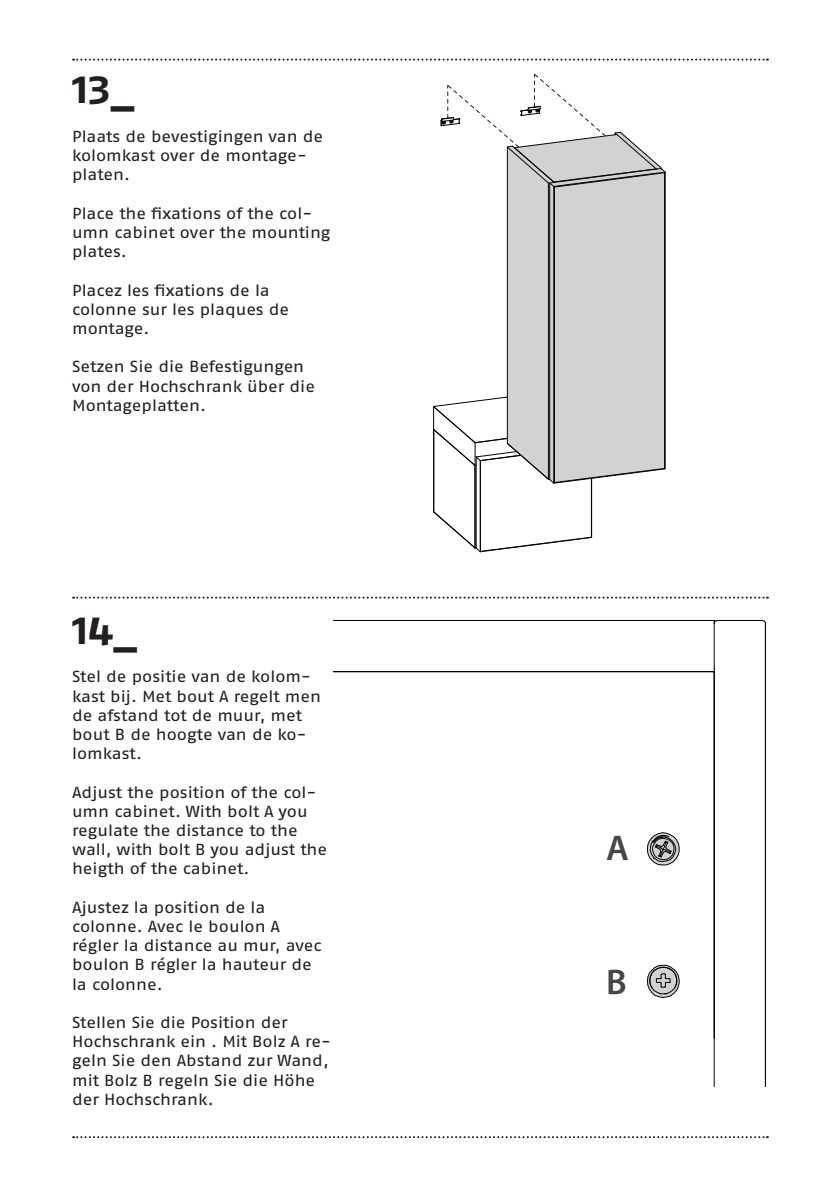
<style>
.page{position:relative;width:840px;height:1191px;background:#fff}
.page>*{position:absolute;margin:0;border:0;box-sizing:border-box;transform-origin:0 0}
.t1{font:40px "Fago Ex Bold Lf";color:#231f20}
.t2{font:600 35.8px "Myriad Pro";color:#454647}
.t3{font:16px/19.2px "Fago Ex Regular Lf";color:#231f20}
</style>
<div class="page">
<svg style="left:73px;top:59px;width:694px;height:2px"></svg>
<svg style="left:73px;top:596px;width:694px;height:2px"></svg>
<svg style="left:73px;top:1136px;width:694px;height:2px"></svg>
<hr style="left:433px;top:430px;width:1px;height:82px;background:#040503">
<hr style="left:474px;top:465px;width:1px;height:82px;background:#040503">
<hr style="left:475px;top:457px;width:1px;height:91px;background:#040503">
<svg style="left:433px;top:510px;width:159px;height:43px"></svg>
<hr style="left:590px;top:478px;width:1px;height:59px;background:#040503">
<hr style="left:479px;top:461px;width:1px;height:90px;background:#040503">
<svg style="left:433px;top:73px;width:233px;height:411px"></svg>
<svg style="left:333px;top:620px;width:433px;height:467px"></svg>
<svg style="left:646px;top:964px;width:33px;height:34px"></svg>
<svg style="left:646px;top:831px;width:33px;height:35px"></svg>
<h1 class="t1" style="left:72px;top:66px;width:64px">13_</h1>
<p class="t3" style="left:72px;top:126px;width:252px">Plaats de bevestigingen van de kolomkast over de montage&shy;platen.</p>
<p class="t3" style="left:72px;top:203px;width:260px">Place the fixations of the col&shy;umn cabinet over the mounting plates.</p>
<p class="t3" style="left:72px;top:280px;width:218px">Placez les fixations de la colonne sur les plaques de montage.</p>
<p class="t3" style="left:72px;top:357px;width:244px">Setzen Sie die Befestigungen von der Hochschrank über die<br>Montageplatten.</p>
<h1 class="t1" style="left:72px;top:606px;width:66px">14_</h1>
<p class="t3" style="left:72px;top:667px;width:250px">Stel de positie van de kolom&shy;kast bij. Met bout A regelt men de afstand tot de muur, met bout B de hoogte van de ko&shy;lomkast.</p>
<p class="t3" style="left:72px;top:782px;width:256px">Adjust the position of the col&shy;umn cabinet. With bolt A you regulate the distance to the wall, with bolt B you adjust the heigth of the cabinet.</p>
<p class="t3" style="left:72px;top:897px;width:251px">Ajustez la position de la colonne. Avec le boulon A régler la distance au mur, avec boulon B régler la hauteur de la colonne.</p>
<p class="t3" style="left:72px;top:1012px;width:260px">Stellen Sie die Position der<br>Hochschrank ein . Mit Bolz A re&shy;geln Sie den Abstand zur Wand, mit Bolz B regeln Sie die Höhe der Hochschrank.</p>
<h2 class="t2" style="left:605px;top:825px;width:24px">A</h2>
<h2 class="t2" style="left:605px;top:959px;width:22px">B</h2>
</div>
